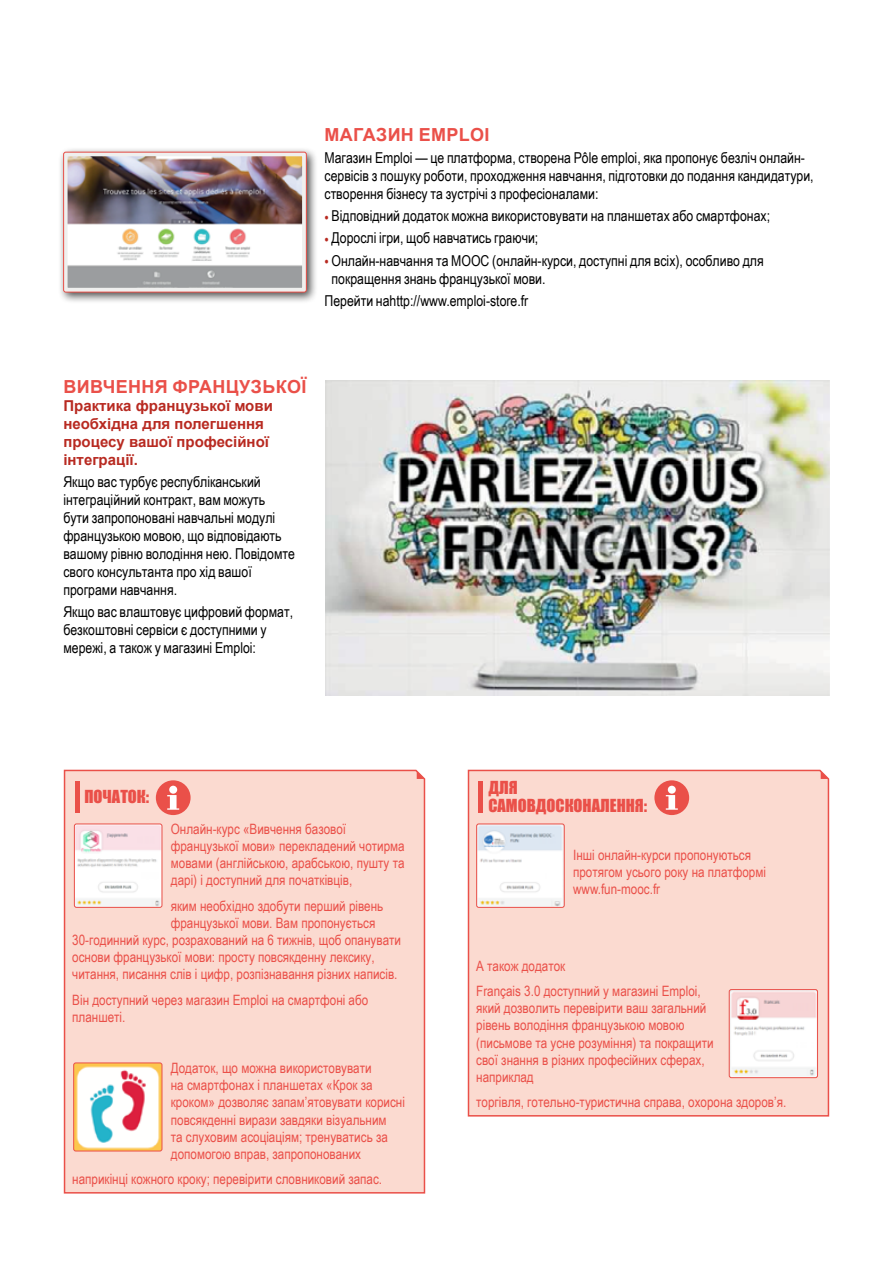
<style>
.page{position:relative;width:893px;height:1263px;background:#fff}
.page>*{position:absolute;margin:0;border:0;box-sizing:border-box;transform-origin:0 0}
.t1{font:700 18px "Arial";letter-spacing:.02em;color:#ea5049}
.t2{font:16.5px/18px "Impact";color:#ea5049}
.t3{font:15px/18px "Arial Narrow";color:#000}
.t4{font:700 15px/18px "Arial";color:#b82a21}
.t5{font:14.25px/17.1px "Arial Narrow";color:#ea5049}
.s1{color:#b82a21}
</style>
<div class="page">
<img style="left:325px;top:380px;width:504px;height:316px">
<div style="left:63px;top:769px;width:363px;height:425px;background:#fbdad0"></div>
<hr style="left:75px;top:781px;width:4px;height:31px;background:#ea5049">
<div style="left:156px;top:780px;width:35px;height:35px;background:#ea5049;border-radius:50%"></div>
<svg style="left:167px;top:786px;width:12px;height:24px"></svg>
<div style="left:467px;top:769px;width:363px;height:348px;background:#fbdad0"></div>
<hr style="left:479px;top:781px;width:4px;height:31px;background:#ea5049">
<div style="left:654px;top:780px;width:35px;height:35px;background:#ea5049;border-radius:50%"></div>
<svg style="left:666px;top:786px;width:12px;height:24px"></svg>
<img style="left:76px;top:825px;width:84px;height:81px">
<div style="left:74px;top:823px;width:88px;height:85px;border:1px solid #ea5049;border-radius:2px"></div>
<img style="left:478px;top:825px;width:85px;height:81px">
<div style="left:476px;top:823px;width:89px;height:85px;border:1px solid #ea5049;border-radius:2px"></div>
<img style="left:75px;top:1064px;width:87px;height:87px">
<div style="left:73px;top:1062px;width:89px;height:89px;border:1px solid #ea5049;border-radius:2px"></div>
<img style="left:729px;top:989px;width:87px;height:89px">
<div style="left:729px;top:989px;width:89px;height:89px;border:1px solid #ea5049;border-radius:2px"></div>
<div style="left:58px;top:146px;width:260px;height:158px;background:#000;opacity:.75"></div>
<img style="left:65px;top:154px;width:240px;height:136px">
<div style="left:63px;top:152px;width:244px;height:140px;border:1px solid #ea5049;border-radius:2px"></div>
<p class="t1" style="left:325px;top:122px;width:166px">МАГАЗИН EMPLOI</p>
<p class="t3" style="left:325px;top:148px;width:491px">Магазин Emploi — це платформа, створена Pôle emploi, яка пропонує безліч онлайн&shy;сервісів з пошуку роботи, проходження навчання, підготовки до подання кандидатури, створення бізнесу та зустрічі з професіоналами:</p>
<p class="t3" style="left:325px;top:206px;width:447px"><span class="s1">•</span> Відповідний додаток можна використовувати на планшетах або смартфонах;</p>
<p class="t3" style="left:325px;top:229px;width:215px"><span class="s1">•</span> Дорослі ігри, щоб навчатись граючи;</p>
<p class="t3" style="left:332px;top:251px;width:434px;text-indent:-7px"><span class="s1">•</span> Онлайн-навчання та МООС (онлайн-курси, доступні для всіх), особливо для покращення знань французької мови.</p>
<p class="t3" style="left:324px;top:291px;width:205px">Перейти наhttp://www.emploi-store.fr</p>
<p class="t1" style="left:63px;top:374px;width:244px">ВИВЧЕННЯ ФРАНЦУЗЬКОЇ</p>
<p class="t4" style="left:63px;top:397px;width:211px">Практика французької мови необхідна для полегшення процесу вашої професійної інтеграції.</p>
<p class="t3" style="left:63px;top:472px;width:233px">Якщо вас турбує республіканський інтеграційний контракт, вам можуть<br>бути запропоновані навчальні модулі французькою мовою, що відповідають вашому рівню володіння нею. Повідомте свого консультанта про хід вашої програми навчання.</p>
<p class="t3" style="left:63px;top:602px;width:231px">Якщо вас влаштовує цифровий формат, безкоштовні сервіси є доступними у мережі, а також у магазині Emploi:</p>
<p class="t2" style="left:84px;top:787px;width:66px">ПОЧАТОК:</p>
<p class="t2" style="left:488px;top:778px;width:160px">ДЛЯ<br>САМОВДОСКОНАЛЕННЯ:</p>
<p class="t5" style="left:171px;top:820px;width:235px">Онлайн-курс «Вивчення базової французької мови» перекладений чотирма мовами (англійською, арабською, пушту та дарі) і доступний для початківців,</p>
<p class="t5" style="left:171px;top:897px;width:214px">яким необхідно здобути перший рівень</p>
<p class="t5" style="left:171px;top:914px;width:206px">французької мови. Вам пропонується</p>
<p class="t5" style="left:72px;top:931px;width:330px">30-годинний курс, розрахований на 6 тижнів, щоб опанувати</p>
<p class="t5" style="left:72px;top:948px;width:304px">основи французької мови: просту повсякденну лексику,</p>
<p class="t5" style="left:72px;top:965px;width:327px">читання, писання слів і цифр, розпізнавання різних написів.</p>
<p class="t5" style="left:72px;top:991px;width:298px">Він доступний через магазин Emploi на смартфоні або планшеті.</p>
<p class="t5" style="left:171px;top:1059px;width:236px">Додаток, що можна використовувати<br>на смартфонах і планшетах «Крок за кроком» дозволяє запам’ятовувати корисні повсякденні вирази завдяки візуальним<br>та слуховим асоціаціям; тренуватись за допомогою вправ, запропонованих</p>
<p class="t5" style="left:72px;top:1170px;width:311px">наприкінці кожного кроку; перевірити словниковий запас.</p>
<p class="t5" style="left:573px;top:845px;width:194px">Інші онлайн-курси пропонуються протягом усього року на платформі www.fun-mooc.fr</p>
<p class="t5" style="left:476px;top:952px;width:226px;line-height:25.7px">А також додаток<br>Français 3.0 доступний у магазині Emploi,</p>
<p class="t5" style="left:476px;top:999px;width:239px">який дозволить перевірити ваш загальний рівень володіння французькою мовою (письмове та усне розуміння) та покращити свої знання в різних професійних сферах, наприклад</p>
<p class="t5" style="left:476px;top:1093px;width:312px">торгівля, готельно-туристична справа, охорона здоров’я.</p>
</div>
